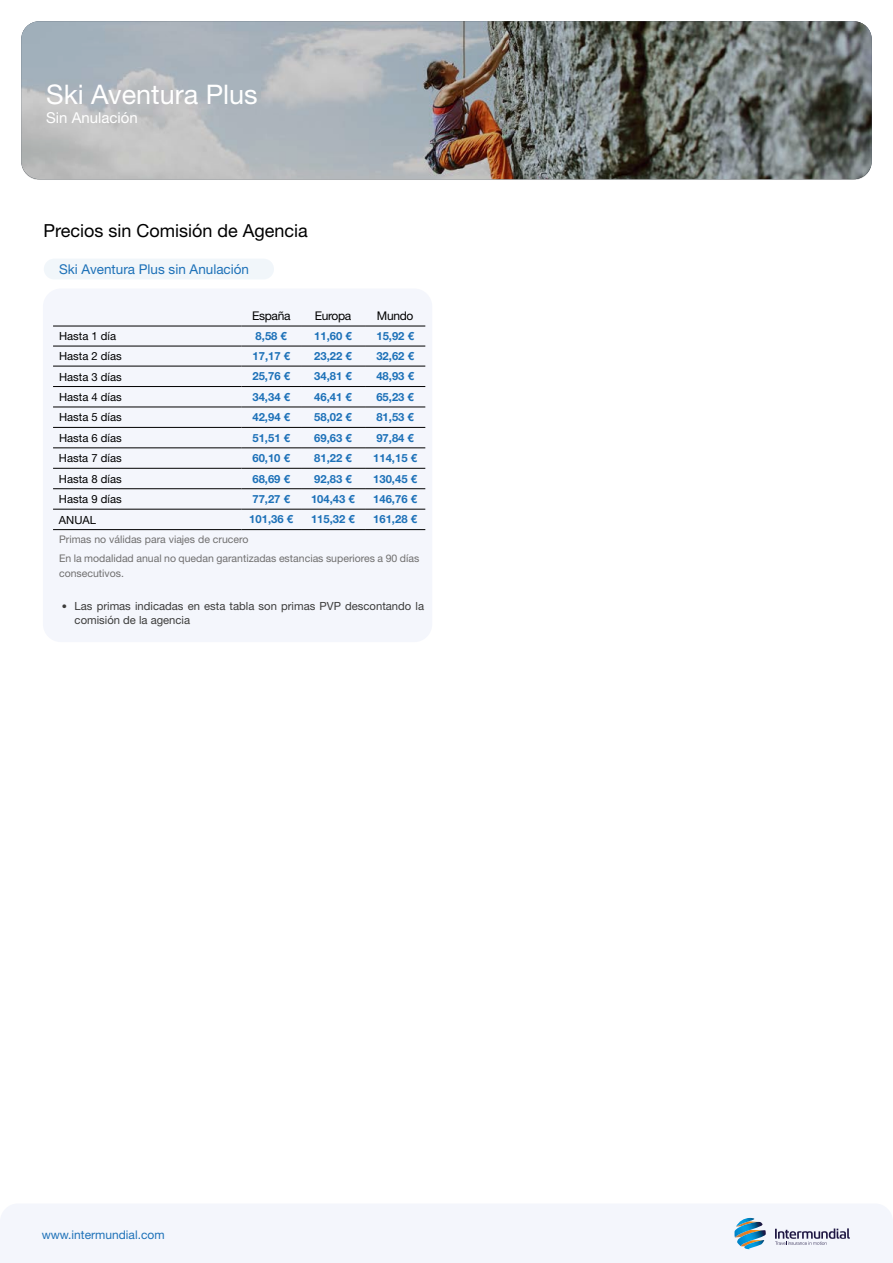
<style>
.page{position:relative;width:893px;height:1263px;background:#fff}
.page>*{position:absolute;margin:0;border:0;box-sizing:border-box;transform-origin:0 0}
.t1{font:27px "Helvetica Neue LT Std";color:#fff}
.t2{font:18px "Helvetica Neue LT Std";color:#000}
.t3{font:15px "Helvetica Neue LT Std";color:#fff}
.t4{font:13.5px "Helvetica Neue LT Std";color:#1d71b8}
.t5{font:12px "Helvetica Neue LT Std";color:#1d71b8}
.t6{font:12px "Helvetica Neue LT Std";letter-spacing:-.025em;color:#000}
.t7{font:700 11.25px "Helvetica Neue LT Std";color:#1d71b8}
.t8{font:11.25px "Helvetica Neue LT Std";color:#000}
.t9{font:11.25px/13.8px "Helvetica Neue LT Std";color:#3c3c3b}
.t10{font:10.5px/19.2px "Helvetica Neue LT Std";color:#706f6f}
.s1{font-weight:700;font-size:10.5px}
</style>
<div class="page">
<div style="left:0;top:1204px;width:893px;height:59px;background:#f4f6fc"></div>
<img style="left:736px;top:1218px;width:19px;height:4px">
<img style="left:734px;top:1222px;width:29px;height:15px">
<img style="left:744px;top:1246px;width:20px;height:3px">
<img style="left:737px;top:1230px;width:29px;height:16px">
<svg style="left:775px;top:1228px;width:75px;height:17px"></svg>
<div style="left:43px;top:288px;width:389px;height:354px;background:#f4f6fc;border-radius:18px"></div>
<div style="left:44px;top:259px;width:230px;height:20px;background:#f1f6fa;border-radius:10px"></div>
<hr style="left:241px;top:427px;width:60px;height:1px;background:#000">
<hr style="left:241px;top:448px;width:60px;height:1px;background:#000">
<hr style="left:241px;top:468px;width:60px;height:1px;background:#000">
<hr style="left:241px;top:488px;width:60px;height:1px;background:#000">
<hr style="left:241px;top:509px;width:60px;height:1px;background:#000">
<hr style="left:241px;top:529px;width:60px;height:1px;background:#000">
<hr style="left:301px;top:427px;width:64px;height:1px;background:#000">
<hr style="left:301px;top:448px;width:64px;height:1px;background:#000">
<hr style="left:301px;top:468px;width:64px;height:1px;background:#000">
<hr style="left:301px;top:488px;width:64px;height:1px;background:#000">
<hr style="left:301px;top:509px;width:64px;height:1px;background:#000">
<hr style="left:301px;top:529px;width:64px;height:1px;background:#000">
<hr style="left:365px;top:427px;width:60px;height:1px;background:#000">
<hr style="left:365px;top:448px;width:60px;height:1px;background:#000">
<hr style="left:365px;top:468px;width:60px;height:1px;background:#000">
<hr style="left:365px;top:488px;width:60px;height:1px;background:#000">
<hr style="left:365px;top:509px;width:60px;height:1px;background:#000">
<hr style="left:365px;top:529px;width:60px;height:1px;background:#000">
<hr style="left:241px;top:326px;width:60px;height:1px;background:#000">
<hr style="left:301px;top:326px;width:64px;height:1px;background:#000">
<hr style="left:365px;top:326px;width:60px;height:1px;background:#000">
<hr style="left:241px;top:346px;width:60px;height:1px;background:#000">
<hr style="left:301px;top:346px;width:64px;height:1px;background:#000">
<hr style="left:365px;top:346px;width:60px;height:1px;background:#000">
<hr style="left:241px;top:366px;width:60px;height:1px;background:#000">
<hr style="left:301px;top:366px;width:64px;height:1px;background:#000">
<hr style="left:365px;top:366px;width:60px;height:1px;background:#000">
<hr style="left:241px;top:386px;width:60px;height:1px;background:#000">
<hr style="left:301px;top:386px;width:64px;height:1px;background:#000">
<hr style="left:365px;top:386px;width:60px;height:1px;background:#000">
<hr style="left:241px;top:407px;width:60px;height:1px;background:#000">
<hr style="left:301px;top:407px;width:64px;height:1px;background:#000">
<hr style="left:365px;top:407px;width:60px;height:1px;background:#000">
<hr style="left:53px;top:326px;width:188px;height:1px;background:#000">
<hr style="left:53px;top:346px;width:188px;height:1px;background:#000">
<hr style="left:53px;top:366px;width:188px;height:1px;background:#000">
<hr style="left:53px;top:386px;width:188px;height:1px;background:#000">
<hr style="left:53px;top:407px;width:188px;height:1px;background:#000">
<hr style="left:53px;top:427px;width:188px;height:1px;background:#000">
<hr style="left:53px;top:448px;width:188px;height:1px;background:#000">
<hr style="left:53px;top:468px;width:188px;height:1px;background:#000">
<hr style="left:53px;top:488px;width:188px;height:1px;background:#000">
<hr style="left:53px;top:509px;width:188px;height:1px;background:#000">
<hr style="left:53px;top:529px;width:188px;height:1px;background:#000">
<svg style="left:21px;top:21px;width:851px;height:159px;background:#8e9191"></svg>
<h1 class="t1" style="left:46px;top:79px;width:213px">Ski Aventura Plus</h1>
<h3 class="t3" style="left:46px;top:109px;width:93px">Sin Anulación</h3>
<h2 class="t2" style="left:43px;top:219px;width:266px">Precios sin Comisión de Agencia</h2>
<p class="t4" style="left:59px;top:261px;width:192px">Ski Aventura Plus sin Anulación</p>
<p class="t6" style="left:252px;top:309px;width:40px">España</p>
<p class="t6" style="left:315px;top:309px;width:38px">Europa</p>
<p class="t6" style="left:377px;top:309px;width:38px">Mundo</p>
<p class="t8" style="left:59px;top:329px;width:59px">Hasta 1 día</p>
<p class="t7" style="left:256px;top:329px;width:33px">8,58 €</p>
<p class="t7" style="left:314px;top:329px;width:39px">11,60 €</p>
<p class="t7" style="left:376px;top:329px;width:39px">15,92 €</p>
<p class="t8" style="left:59px;top:349px;width:64px">Hasta 2 días</p>
<p class="t7" style="left:252px;top:349px;width:39px">17,17 €</p>
<p class="t7" style="left:314px;top:349px;width:39px">23,22 €</p>
<p class="t7" style="left:376px;top:349px;width:39px">32,62 €</p>
<p class="t8" style="left:59px;top:370px;width:64px">Hasta 3 días</p>
<p class="t7" style="left:252px;top:369px;width:39px">25,76 €</p>
<p class="t7" style="left:314px;top:369px;width:39px">34,81 €</p>
<p class="t7" style="left:376px;top:369px;width:39px">48,93 €</p>
<p class="t8" style="left:59px;top:390px;width:64px">Hasta 4 días</p>
<p class="t7" style="left:252px;top:390px;width:39px">34,34 €</p>
<p class="t7" style="left:314px;top:390px;width:39px">46,41 €</p>
<p class="t7" style="left:376px;top:390px;width:39px">65,23 €</p>
<p class="t8" style="left:59px;top:411px;width:64px">Hasta 5 días</p>
<p class="t7" style="left:252px;top:410px;width:39px">42,94 €</p>
<p class="t7" style="left:314px;top:410px;width:39px">58,02 €</p>
<p class="t7" style="left:376px;top:410px;width:39px">81,53 €</p>
<p class="t8" style="left:59px;top:431px;width:64px">Hasta 6 días</p>
<p class="t7" style="left:252px;top:431px;width:39px">51,51 €</p>
<p class="t7" style="left:314px;top:431px;width:39px">69,63 €</p>
<p class="t7" style="left:376px;top:431px;width:39px">97,84 €</p>
<p class="t8" style="left:59px;top:452px;width:64px">Hasta 7 días</p>
<p class="t7" style="left:252px;top:451px;width:39px">60,10 €</p>
<p class="t7" style="left:314px;top:451px;width:39px">81,22 €</p>
<p class="t7" style="left:373px;top:451px;width:45px">114,15 €</p>
<p class="t8" style="left:59px;top:472px;width:64px">Hasta 8 días</p>
<p class="t7" style="left:252px;top:472px;width:39px">68,69 €</p>
<p class="t7" style="left:314px;top:472px;width:39px">92,83 €</p>
<p class="t7" style="left:373px;top:472px;width:45px">130,45 €</p>
<p class="t8" style="left:59px;top:492px;width:64px">Hasta 9 días</p>
<p class="t7" style="left:252px;top:492px;width:39px">77,27 €</p>
<p class="t7" style="left:311px;top:492px;width:45px">104,43 €</p>
<p class="t7" style="left:373px;top:492px;width:45px">146,76 €</p>
<p class="t8" style="left:59px;top:513px;width:39px">ANUAL</p>
<p class="t7" style="left:249px;top:512px;width:45px">101,36 €</p>
<p class="t7" style="left:311px;top:512px;width:45px">115,32 €</p>
<p class="t7" style="left:373px;top:512px;width:45px">161,28 €</p>
<p class="t10" style="left:59px;top:530px;width:362px">Primas no válidas para viajes de crucero<br>En la modalidad anual no quedan garantizadas estancias superiores a 90 días</p>
<p class="t10" style="left:59px;top:564px;width:66px">consecutivos.</p>
<p class="t9" style="left:75px;top:599px;width:351px;text-indent:-13px"><span class="s1">•</span> Las primas indicadas en esta tabla son primas PVP descontando la comisión de la agencia</p>
<p class="t5" style="left:42px;top:1227px;width:124px">www.intermundial.com</p>
</div>
